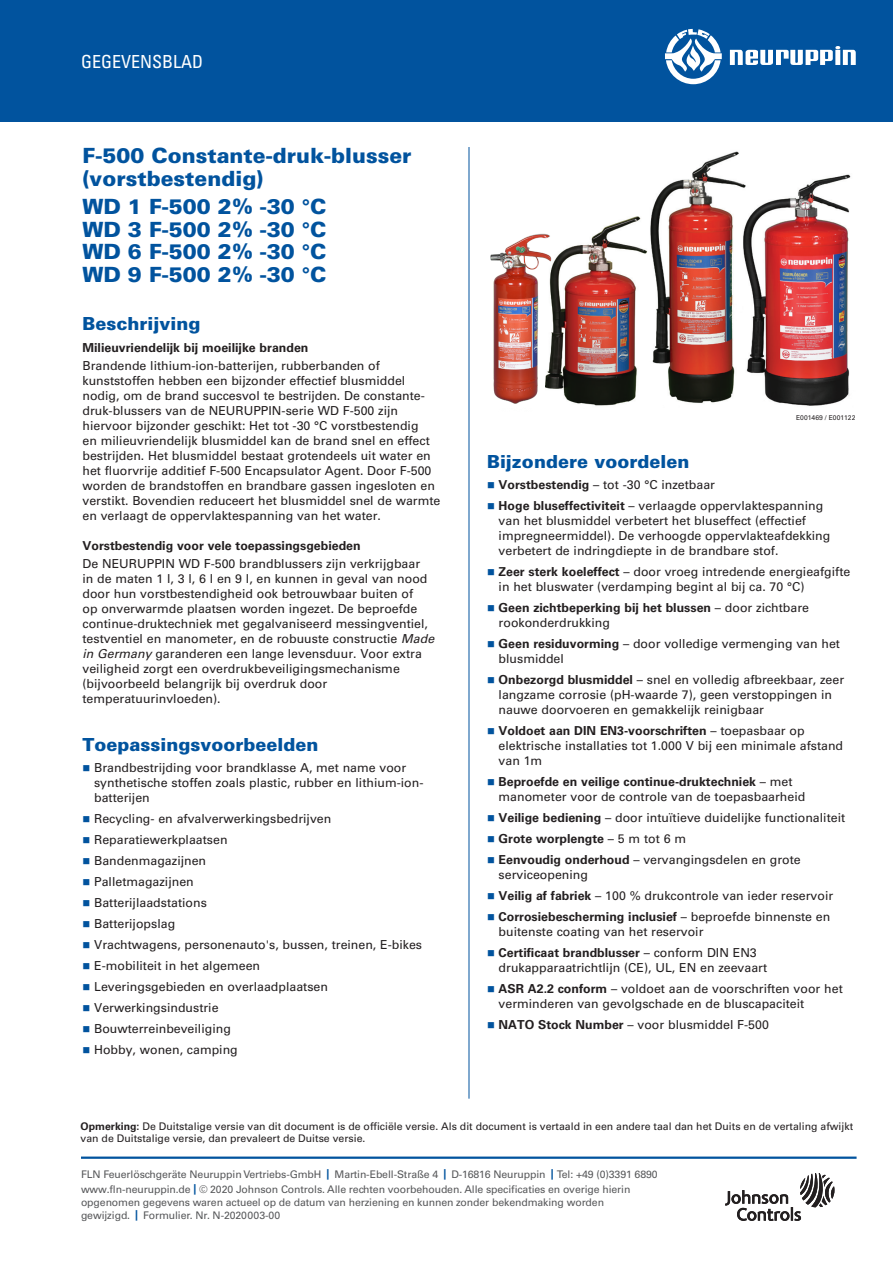
<style>
.page{position:relative;width:893px;height:1263px;background:#fff}
.page>*{position:absolute;margin:0;border:0;box-sizing:border-box;transform-origin:0 0}
._02_Data_Sheet_Heade{font:900 21px/22.5px "Univers LT Std";color:#01539e}
._03_12_pt_Blue_Heade{font:900 18px "Univers LT Std";color:#01539e}
._01_DATA_SHEET{font:condensed 18px "Univers LT Std";color:#fff}
._08_Bullet_Text{font:12.3px/15px "Univers LT Std";color:#231f20}
._05_Text_1st_Graph{font:12.3px/15px "Univers LT Std";color:#231f20}
._07_Bullet_Text_1st{font:12.3px/15px "Univers LT Std";color:#231f20}
._08_Bullet_Text-2{font:700 12.3px/15px "Univers LT Std";color:#231f20}
._04_Bold_Subhead{font:700 12.3px "Univers LT Std";color:#231f20}
._27_Tagline-Boilerpl{font:10.5px/15px "Univers LT Std";letter-spacing:-.01em;color:#57585a}
._16_Note_7_pt__type{font:10.5px/12px "Univers LT Std";color:#231f20}
._15___of_Art_Drawing{font:6.75px "Univers LT Std";color:#231f20}
.s1{font-style:italic}
.s2{color:#01539e}
.s3{font-weight:700}
.s4{font-weight:400}
.s5{font-weight:700;color:#01539e}
</style>
<div class="page">
<hr style="left:469px;top:147px;width:1px;height:952px;background:#01539e">
<hr style="left:81px;top:1156px;width:775px;height:3px;background:#01539e">
<div style="left:0;top:0;width:893px;height:122px;background:#01539e"></div>
<svg style="left:665px;top:29px;width:57px;height:55px"></svg>
<svg style="left:730px;top:46px;width:126px;height:19px"></svg>
<svg style="left:725px;top:1173px;width:109px;height:48px"></svg>
<img style="left:562px;top:151px;width:289px;height:255px">
<img style="left:490px;top:233px;width:72px;height:171px">
<p class="_01_DATA_SHEET" style="left:81px;top:50px;width:124px">GEGEVENSBLAD</p>
<p class="_02_Data_Sheet_Heade" style="left:82px;top:144px;width:331px">F-500 Constante-druk-blusser (vorstbestendig)</p>
<p class="_02_Data_Sheet_Heade" style="left:82px;top:195px;width:246px">WD 1 F-500 2% -30 °C</p>
<p class="_02_Data_Sheet_Heade" style="left:82px;top:218px;width:246px">WD 3 F-500 2% -30 °C</p>
<p class="_02_Data_Sheet_Heade" style="left:82px;top:240px;width:246px">WD 6 F-500 2% -30 °C</p>
<p class="_02_Data_Sheet_Heade" style="left:82px;top:263px;width:246px">WD 9 F-500 2% -30 °C</p>
<p class="_03_12_pt_Blue_Heade" style="left:82px;top:312px;width:119px">Beschrijving</p>
<p class="_04_Bold_Subhead" style="left:82px;top:341px;width:227px">Milieuvriendelijk bij moeilijke branden</p>
<p class="_05_Text_1st_Graph" style="left:82px;top:358px;width:359px">Brandende lithium-ion-batterijen, rubberbanden of kunststoffen hebben een bijzonder effectief blusmiddel nodig, om de brand succesvol te bestrijden. De constante&shy;druk-blussers van de NEURUPPIN-serie WD F-500 zijn hiervoor bijzonder geschikt: Het tot -30 °C vorstbestendig<br>en milieuvriendelijk blusmiddel kan de brand snel en effect bestrijden. Het blusmiddel bestaat grotendeels uit water en het fluorvrije additief F-500 Encapsulator Agent. Door F-500 worden de brandstoffen en brandbare gassen ingesloten en verstikt. Bovendien reduceert het blusmiddel snel de warmte en verlaagt de oppervlaktespanning van het water.</p>
<p class="_04_Bold_Subhead" style="left:82px;top:539px;width:280px">Vorstbestendig voor vele toepassingsgebieden</p>
<p class="_05_Text_1st_Graph" style="left:82px;top:556px;width:353px">De NEURUPPIN WD F-500 brandblussers zijn verkrijgbaar in de maten 1 l, 3 l, 6 l en 9 l, en kunnen in geval van nood door hun vorstbestendigheid ook betrouwbaar buiten of<br>op onverwarmde plaatsen worden ingezet. De beproefde continue-druktechniek met gegalvaniseerd messingventiel, testventiel en manometer, en de robuuste constructie <span class="s1">Made in Germany</span> garanderen een lange levensduur. Voor extra veiligheid zorgt een overdrukbeveiligingsmechanisme (bijvoorbeeld belangrijk bij overdruk door temperatuurinvloeden).</p>
<p class="_03_12_pt_Blue_Heade" style="left:82px;top:733px;width:238px">Toepassingsvoorbeelden</p>
<p class="_07_Bullet_Text_1st" style="left:94px;top:760px;width:331px;text-indent:-12px"><span class="s2">■</span> Brandbestrijding voor brandklasse A, met name voor synthetische stoffen zoals plastic, rubber en lithium-ion&shy;batterijen</p>
<p class="_08_Bullet_Text" style="left:82px;top:811px;width:250px"><span class="s2">■</span> Recycling- en afvalverwerkingsbedrijven</p>
<p class="_08_Bullet_Text" style="left:82px;top:832px;width:147px"><span class="s2">■</span> Reparatiewerkplaatsen</p>
<p class="_08_Bullet_Text" style="left:82px;top:853px;width:125px"><span class="s2">■</span> Bandenmagazijnen</p>
<p class="_08_Bullet_Text" style="left:82px;top:874px;width:113px"><span class="s2">■</span> Palletmagazijnen</p>
<p class="_08_Bullet_Text" style="left:82px;top:895px;width:126px"><span class="s2">■</span> Batterijlaadstations</p>
<p class="_08_Bullet_Text" style="left:82px;top:916px;width:94px"><span class="s2">■</span> Batterijopslag</p>
<p class="_08_Bullet_Text" style="left:82px;top:937px;width:341px"><span class="s2">■</span> Vrachtwagens, personenauto's, bussen, treinen, E-bikes</p>
<p class="_08_Bullet_Text" style="left:82px;top:958px;width:179px"><span class="s2">■</span> E-mobiliteit in het algemeen</p>
<p class="_08_Bullet_Text" style="left:82px;top:979px;width:247px"><span class="s2">■</span> Leveringsgebieden en overlaadplaatsen</p>
<p class="_08_Bullet_Text" style="left:82px;top:1000px;width:138px"><span class="s2">■</span> Verwerkingsindustrie</p>
<p class="_08_Bullet_Text" style="left:82px;top:1021px;width:150px"><span class="s2">■</span> Bouwterreinbeveiliging</p>
<p class="_08_Bullet_Text" style="left:82px;top:1042px;width:157px"><span class="s2">■</span> Hobby, wonen, camping</p>
<p class="_15___of_Art_Drawing" style="left:796px;top:414px;width:61px">E001469 / E001122</p>
<p class="_03_12_pt_Blue_Heade" style="left:487px;top:450px;width:204px">Bijzondere voordelen</p>
<p class="_07_Bullet_Text_1st" style="left:487px;top:477px;width:230px"><span class="s2">■</span> <span class="s3">Vorstbestendig</span> – tot -30 °C inzetbaar</p>
<p class="_08_Bullet_Text" style="left:499px;top:498px;width:333px;text-indent:-12px"><span class="s2">■</span> <span class="s3">Hoge bluseffectiviteit</span> – verlaagde oppervlaktespanning van het blusmiddel verbetert het bluseffect (effectief impregneermiddel). De verhoogde oppervlakteafdekking verbetert de indringdiepte in de brandbare stof.</p>
<p class="_08_Bullet_Text" style="left:499px;top:564px;width:353px;text-indent:-12px"><span class="s2">■</span> <span class="s3">Zeer sterk koeleffect</span> – door vroeg intredende energieafgifte in het bluswater (verdamping begint al bij ca. 70 °C)</p>
<p class="_08_Bullet_Text-2" style="left:499px;top:600px;width:312px;text-indent:-12px"><span class="s2">■</span> Geen zichtbeperking bij het blussen <span class="s4">– door zichtbare rookonderdrukking</span></p>
<p class="_08_Bullet_Text" style="left:499px;top:636px;width:343px;text-indent:-12px"><span class="s2">■</span> <span class="s3">Geen residuvorming</span> – door volledige vermenging van het blusmiddel</p>
<p class="_08_Bullet_Text" style="left:499px;top:672px;width:347px;text-indent:-12px"><span class="s2">■</span> <span class="s3">Onbezorgd blusmiddel</span> – snel en volledig afbreekbaar, zeer langzame corrosie (pH-waarde 7), geen verstoppingen in nauwe doorvoeren en gemakkelijk reinigbaar</p>
<p class="_08_Bullet_Text" style="left:499px;top:723px;width:346px;text-indent:-12px"><span class="s2">■</span> <span class="s3">Voldoet aan DIN EN3-voorschriften</span> – toepasbaar op elektrische installaties tot 1.000 V bij een minimale afstand van 1m</p>
<p class="_08_Bullet_Text" style="left:499px;top:774px;width:308px;text-indent:-12px"><span class="s2">■</span> <span class="s3">Beproefde en veilige continue-druktechniek</span> – met manometer voor de controle van de toepasbaarheid</p>
<p class="_08_Bullet_Text" style="left:487px;top:810px;width:360px"><span class="s2">■</span> <span class="s3">Veilige bediening</span> – door intuïtieve duidelijke functionaliteit</p>
<p class="_08_Bullet_Text-2" style="left:487px;top:831px;width:201px"><span class="s2">■</span> Grote worplengte <span class="s4">– 5 m tot 6 m</span></p>
<p class="_08_Bullet_Text" style="left:499px;top:852px;width:304px;text-indent:-12px"><span class="s2">■</span> <span class="s3">Eenvoudig onderhoud</span> – vervangingsdelen en grote serviceopening</p>
<p class="_08_Bullet_Text" style="left:487px;top:888px;width:348px"><span class="s2">■</span> <span class="s3">Veilig af fabriek</span> – 100 % drukcontrole van ieder reservoir</p>
<p class="_08_Bullet_Text" style="left:499px;top:909px;width:333px;text-indent:-12px"><span class="s2">■</span> <span class="s3">Corrosiebescherming inclusief</span> – beproefde binnenste en buitenste coating van het reservoir</p>
<p class="_08_Bullet_Text" style="left:499px;top:945px;width:270px;text-indent:-12px"><span class="s2">■</span> <span class="s3">Certificaat brandblusser</span> – conform DIN EN3 drukapparaatrichtlijn (CE), UL, EN en zeevaart</p>
<p class="_08_Bullet_Text" style="left:499px;top:981px;width:346px;text-indent:-12px"><span class="s2">■</span> <span class="s3">ASR A2.2 conform</span> – voldoet aan de voorschriften voor het verminderen van gevolgschade en de bluscapaciteit</p>
<p class="_08_Bullet_Text" style="left:487px;top:1017px;width:283px"><span class="s2">■</span> <span class="s3">NATO Stock Number</span> – voor blusmiddel F-500</p>
<p class="_16_Note_7_pt__type" style="left:81px;top:1120px;width:774px"><span class="s3">Opmerking:</span> De Duitstalige versie van dit document is de officiële versie. Als dit document is vertaald in een andere taal dan het Duits en de vertaling afwijkt van de Duitstalige versie, dan prevaleert de Duitse versie.</p>
<p class="_27_Tagline-Boilerpl" style="left:81px;top:1167px;width:578px">FLN Feuerlöschgeräte Neuruppin Vertriebs-GmbH <span class="s5">|</span> Martin-Ebell-Straße 4 <span class="s5">|</span> D-16816 Neuruppin <span class="s5">|</span> Tel: +49 (0)3391 6890 www.fln-neuruppin.de <span class="s5">|</span> © 2020 Johnson Controls. Alle rechten voorbehouden. Alle specificaties en overige hierin</p>
<p class="_27_Tagline-Boilerpl" style="left:81px;top:1196px;width:525px;line-height:13.2px">opgenomen gegevens waren actueel op de datum van herziening en kunnen zonder bekendmaking worden gewijzigd. <span class="s5">|</span> Formulier. Nr. N-2020003-00</p>
</div>
